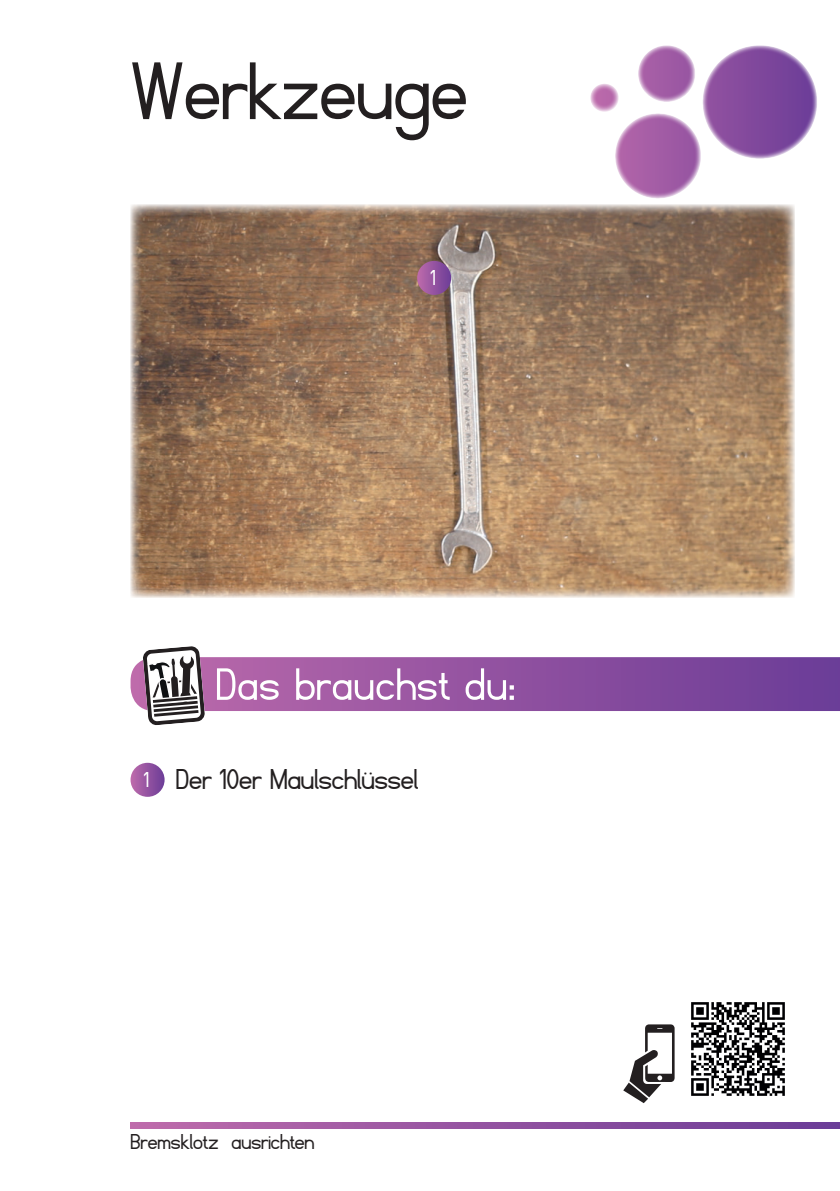
<style>
.page{position:relative;width:840px;height:1191px;background:#fff}
.page>*{position:absolute;margin:0;border:0;box-sizing:border-box;transform-origin:0 0}
.t1{font:90px "Fibel Nord";color:#231f20}
.t2{font:50px "Fibel Nord";letter-spacing:.02em;color:#fff}
.t3{font:32px "Fibel Nord";color:#231f20}
.t4{font:24px "Fibel Nord";color:#231f20}
.t5{font:24px "Fibel Nord";color:#fff}
</style>
<div class="page">
<svg style="left:130px;top:1123px;width:709px;height:5px;background:#9353a0"></svg>
<svg style="left:130px;top:646px;width:709px;height:79px"></svg>
<img style="left:130px;top:204px;width:664px;height:394px">
<svg style="left:590px;top:45px;width:226px;height:153px"></svg>
<div style="left:130px;top:763px;width:34px;height:34px;background:linear-gradient(to right,#c475b1,#6f3c96);border-radius:17px"></div>
<div style="left:417px;top:261px;width:34px;height:34px;background:linear-gradient(to right,#bd6ba9,#6f3f99);border-radius:17px"></div>
<svg style="left:623px;top:1024px;width:51px;height:79px"></svg>
<img style="left:691px;top:1002px;width:94px;height:94px">
<h1 class="t1" style="left:130px;top:46px;width:338px">Werkzeuge</h1>
<p class="t5" style="left:430px;top:266px;width:6px">1</p>
<p class="t5" style="left:144px;top:768px;width:6px">1</p>
<h2 class="t2" style="left:215px;top:659px;width:300px">Das brauchst du:</h2>
<h3 class="t3" style="left:176px;top:763px;width:244px">Der 10er Maulschlüssel</h3>
<p class="t4" style="left:130px;top:1129px;width:185px">Bremsklotz ausrichten</p>
</div>
